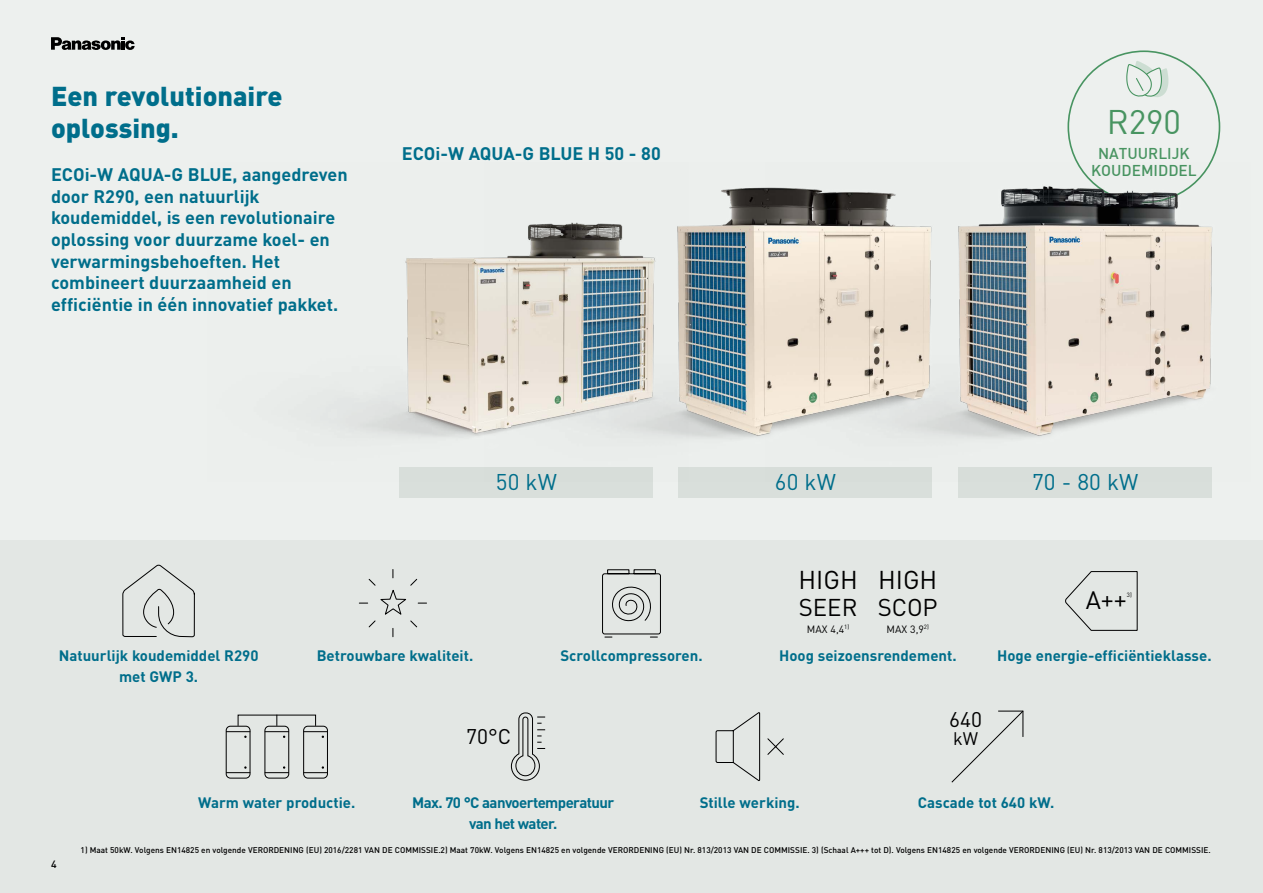
<style>
.page{position:relative;width:1263px;height:893px;background:#edf0ee}
.page>*{position:absolute;margin:0;border:0;box-sizing:border-box;transform-origin:0 0}
.t1{font:33.45px "DIN";color:#489461}
.t2{font:900 27px/32.4px "DIN Pro";color:#006e8b}
.t3{font:25.5px "DIN Pro";color:#000}
.t4{font:24.9px "DIN Pro";color:#000}
.t5{font:24px "DIN Pro";color:#000}
.t6{font:22.5px "DIN Pro";color:#006e8b}
.t7{font:21px "DIN Pro";color:#000}
.t8{font:700 18px/21.6px "DIN Pro";color:#006e8b}
.t9{font:18px "DIN Pro";color:#000}
.t10{font:500 15.45px/16.8px "DIN";color:#489461;text-align:center}
.t11{font:700 15px/21px "DIN Pro";color:#006e8b;text-align:center}
.t12{font:700 15px/21px "DIN Pro";letter-spacing:-.04em;color:#006e8b;text-align:center}
.t13{font:10.5px "DIN Pro";color:#000}
.t14{font:500 10.5px "DIN Pro";color:#000}
.t15{font:500 8.25px "DIN Pro";color:#000}
.t16{font:6.15px "DIN Pro";color:#000}
</style>
<div class="page">
<div style="left:400px;top:467px;width:253px;height:30px;background:#d9dfdb"></div>
<div style="left:679px;top:467px;width:253px;height:30px;background:#d9dfdb"></div>
<div style="left:958px;top:467px;width:254px;height:30px;background:#d8deda"></div>
<div style="left:0;top:540px;width:1263px;height:353px;background:#e3e7e4"></div>
<svg style="left:602px;top:569px;width:59px;height:69px"></svg>
<svg style="left:51px;top:37px;width:84px;height:13px"></svg>
<svg style="left:1126px;top:61px;width:42px;height:36px"></svg>
<svg style="left:1065px;top:571px;width:73px;height:60px"></svg>
<svg style="left:122px;top:565px;width:73px;height:73px"></svg>
<svg style="left:511px;top:712px;width:34px;height:69px"></svg>
<div style="left:226px;top:726px;width:24px;height:52px;border:1px solid #000;border-radius:4px"></div>
<svg style="left:226px;top:766px;width:24px;height:7px"></svg>
<svg style="left:226px;top:731px;width:24px;height:7px"></svg>
<div style="left:303px;top:726px;width:25px;height:52px;border:1px solid #000;border-radius:4px"></div>
<svg style="left:303px;top:766px;width:25px;height:7px"></svg>
<svg style="left:303px;top:731px;width:25px;height:7px"></svg>
<div style="left:265px;top:726px;width:24px;height:52px;border:1px solid #000;border-radius:4px"></div>
<svg style="left:265px;top:766px;width:24px;height:7px"></svg>
<svg style="left:265px;top:715px;width:24px;height:23px"></svg>
<svg style="left:951px;top:710px;width:73px;height:73px"></svg>
<svg style="left:359px;top:569px;width:68px;height:68px"></svg>
<svg style="left:715px;top:712px;width:45px;height:69px"></svg>
<svg style="left:767px;top:738px;width:17px;height:17px"></svg>
<img style="left:970px;top:163px;width:243px;height:275px">
<img style="left:689px;top:187px;width:281px;height:251px">
<img style="left:340px;top:222px;width:349px;height:260px">
<h2 class="t2" style="left:51px;top:78px;width:233px">Een revolutionaire oplossing.</h2>
<h3 class="t8" style="left:51px;top:163px;width:298px">ECOi-W AQUA-G BLUE, aangedreven door R290, een natuurlijk koudemiddel, is een revolutionaire oplossing voor duurzame koel- en verwarmingsbehoeften. Het combineert duurzaamheid en efficiëntie in één innovatief pakket.</h3>
<h3 class="t8" style="left:402px;top:142px;width:260px">ECOi-W AQUA-G BLUE H 50 - 80</h3>
<h1 class="t1" style="left:1107px;top:101px;width:76px">R290</h1>
<h3 class="t10" style="left:1091px;top:144px;width:107px">NATUURLIJK<br>KOUDEMIDDEL</h3>
<h3 class="t6" style="left:496px;top:465px;width:62px">50 kW</h3>
<h3 class="t6" style="left:775px;top:465px;width:62px">60 kW</h3>
<h3 class="t6" style="left:1032px;top:465px;width:108px">70 - 80 kW</h3>
<h3 class="t3" style="left:798px;top:560px;width:61px">HIGH</h3>
<h3 class="t5" style="left:799px;top:589px;width:60px">SEER</h3>
<p class="t13" style="left:807px;top:621px;width:44px">MAX 4,4<sup>1)</sup></p>
<h3 class="t3" style="left:878px;top:560px;width:61px">HIGH</h3>
<h3 class="t5" style="left:878px;top:589px;width:61px">SCOP</h3>
<p class="t13" style="left:886px;top:621px;width:44px">MAX 3,9<sup>2)</sup></p>
<h3 class="t4" style="left:1086px;top:580px;width:43px">A++</h3>
<p class="t16" style="left:1127px;top:590px;width:7px">3)</p>
<h3 class="t11" style="left:59px;top:644px;width:201px">Natuurlijk koudemiddel R290 met GWP 3.</h3>
<h3 class="t11" style="left:317px;top:644px;width:158px">Betrouwbare kwaliteit.</h3>
<h3 class="t11" style="left:560px;top:644px;width:144px">Scrollcompressoren.</h3>
<h3 class="t7" style="left:466px;top:721px;width:47px">70°C</h3>
<h3 class="t11" style="left:779px;top:644px;width:179px">Hoog seizoensrendement.</h3>
<h3 class="t11" style="left:997px;top:644px;width:216px">Hoge energie-efficiëntieklasse.</h3>
<h3 class="t7" style="left:949px;top:703px;width:34px">640</h3>
<h3 class="t9" style="left:953px;top:724px;width:27px">kW</h3>
<p class="t14" style="left:51px;top:856px;width:7px">4</p>
<h3 class="t12" style="left:412px;top:791px;width:203px">Max. 70 °C aanvoertemperatuur van het water.</h3>
<h3 class="t11" style="left:918px;top:791px;width:138px">Cascade tot 640 kW.</h3>
<p class="t15" style="left:81px;top:843px;width:1132px">1) Maat 50kW. Volgens EN14825 en volgende VERORDENING (EU) 2016/2281 VAN DE COMMISSIE.2) Maat 70kW. Volgens EN14825 en volgende VERORDENING (EU) Nr. 813/2013 VAN DE COMMISSIE. 3) (Schaal A+++ tot D). Volgens EN14825 en volgende VERORDENING (EU) Nr. 813/2013 VAN DE COMMISSIE.</p>
<h3 class="t11" style="left:700px;top:791px;width:101px">Stille werking.</h3>
<h3 class="t11" style="left:198px;top:791px;width:159px">Warm water productie.</h3>
</div>
